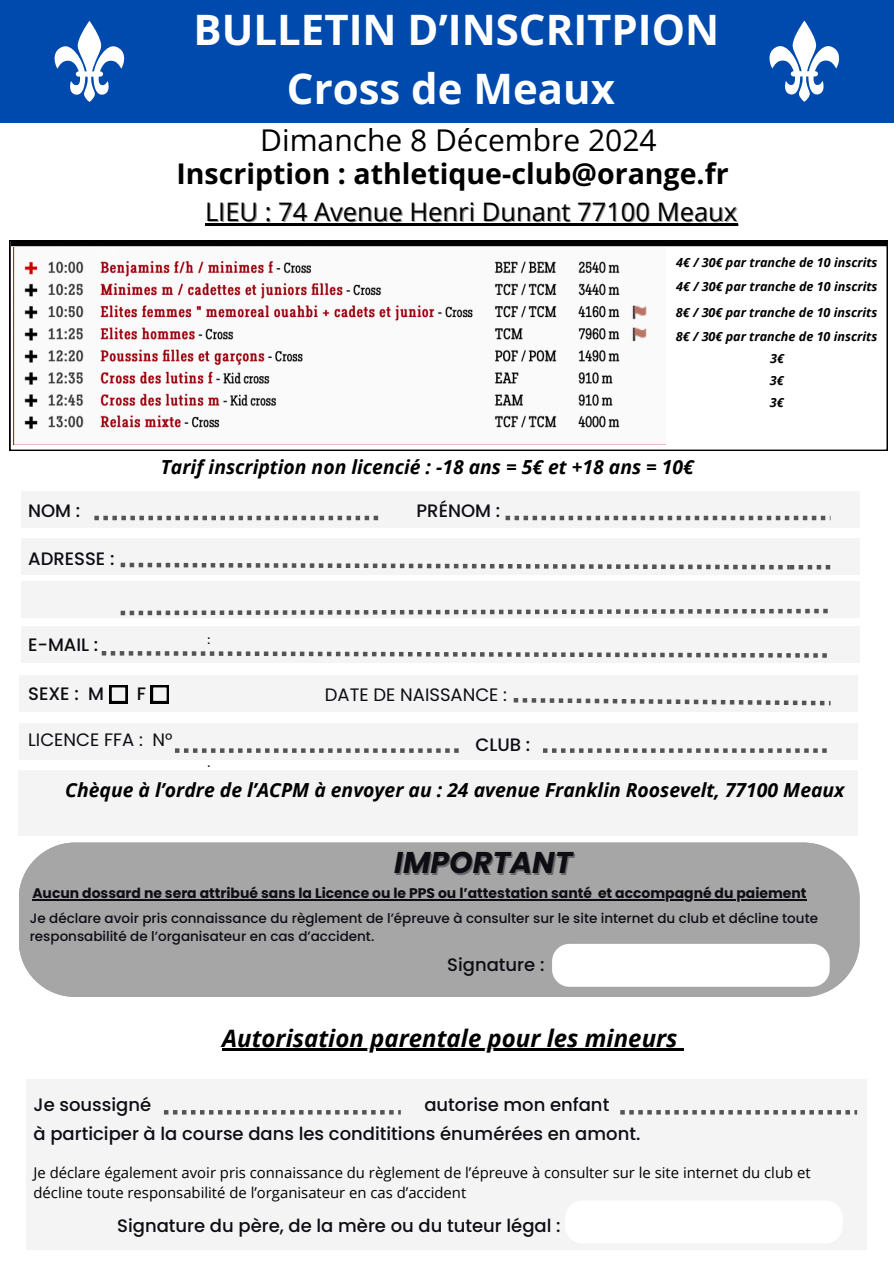
<style>
.page{position:relative;width:894px;height:1264px;background:#fff}
.page>*{position:absolute;margin:0;border:0;box-sizing:border-box;transform-origin:0 0}
.t1{font:700 42px/58.5px "Open Sans";color:#fff;text-align:center}
.t2{font:30px "Open Sans";color:#000}
.t3{font:italic 700 30px "Poppins";color:#0e0d14}
.t4{font:700 28.5px "Open Sans";color:#000}
.t5{font:25.5px "Open Sans";color:#000}
.t6{font:italic 700 24px "Open Sans";color:#000}
.t7{font:italic 700 19.35px "Open Sans";color:#000}
.t8{font:500 18px "Poppins";color:#0e0d14}
.t9{font:18px "Poppins";color:#0e0d14}
.t10{font:700 15px "Poppins";color:#0e0d14}
.t11{font:14.85px/20.2px "Open Sans";color:#000}
.t12{font:700 13.95px "Poppins";color:#0e0d14}
.t13{font:500 13.5px/18px "Poppins";color:#0e0d14}
.t14{font:italic 700 12.6px "Open Sans";color:#000}
.t15{font:500 12px "Poppins";color:#0e0d14}
</style>
<div class="page">
<img style="left:0;top:0;width:893px;height:1250px">
<hr style="left:205px;top:223px;width:532px;height:3px;background:#000">
<p class="t1" style="left:193px;top:0;width:527px">BULLETIN D’INSCRITPION<br>Cross de Meaux</p>
<h2 class="t2" style="left:260px;top:119px;width:398px">Dimanche 8 Décembre 2024</h2>
<p class="t4" style="left:176px;top:154px;width:553px">Inscription : athletique-club@orange.fr</p>
<p class="t5" style="left:205px;top:194px;width:533px">LIEU : 74 Avenue Henri Dunant 77100 Meaux</p>
<p class="t14" style="left:676px;top:254px;width:203px">4€ / 30€ par tranche de 10 inscrits</p>
<p class="t14" style="left:676px;top:278px;width:203px">4€ / 30€ par tranche de 10 inscrits</p>
<h5 class="t14" style="left:675px;top:304px;width:203px">8€ / 30€ par tranche de 10 inscrits</h5>
<p class="t14" style="left:675px;top:327px;width:203px">8€ / 30€ par tranche de 10 inscrits</p>
<p class="t14" style="left:769px;top:371px;width:15px">3€</p>
<p class="t14" style="left:769px;top:394px;width:15px">3€</p>
<p class="t14" style="left:769px;top:349px;width:15px">3€</p>
<p class="t7" style="left:161px;top:453px;width:534px">Tarif inscription non licencié : -18 ans = 5€ et +18 ans = 10€</p>
<p class="t8" style="left:28px;top:498px;width:54px">NOM :</p>
<h1 class="t8" style="left:416px;top:498px;width:85px">PRÉNOM :</h1>
<h4 class="t8" style="left:28px;top:545px;width:88px">ADRESSE :</h4>
<p class="t15" style="left:207px;top:631px;width:4px">:</p>
<h6 class="t8" style="left:28px;top:631px;width:72px">E-MAIL :</h6>
<p class="t8" style="left:28px;top:681px;width:77px">SEXE : M</p>
<p class="t8" style="left:137px;top:681px;width:11px">F</p>
<p class="t9" style="left:325px;top:682px;width:184px">DATE DE NAISSANCE :</p>
<p class="t9" style="left:28px;top:726px;width:146px">LICENCE FFA : N°</p>
<p class="t8" style="left:475px;top:731px;width:56px">CLUB :</p>
<h3 class="t15" style="left:207px;top:759px;width:4px">:</h3>
<p class="t7" style="left:65px;top:776px;width:780px">Chèque à l’ordre de l’ACPM à envoyer au : 24 avenue Franklin Roosevelt, 77100 Meaux</p>
<p class="t3" style="left:394px;top:841px;width:180px">IMPORTANT</p>
<p class="t12" style="left:32px;top:883px;width:775px">Aucun dossard ne sera attribué sans la Licence ou le PPS ou l’attestation santé et accompagné du paiement</p>
<p class="t13" style="left:30px;top:909px;width:789px">Je déclare avoir pris connaissance du règlement de l’épreuve à consulter sur le site internet du club et décline toute responsabilité de l’organisateur en cas d’accident.</p>
<p class="t8" style="left:447px;top:952px;width:99px">Signature :</p>
<p class="t3" style="left:365px;top:841px;width:180px">IMPORTANT</p>
<p class="t10" style="left:37px;top:883px;width:761px">Aucun dossard ne sera attribué sans certificat médical ou licence à jour et/ou non accompagné du</p>
<p class="t10" style="left:37px;top:903px;width:77px">paiement</p>
<p class="t6" style="left:222px;top:1020px;width:457px">Autorisation parentale pour les mineurs</p>
<p class="t8" style="left:34px;top:1092px;width:119px">Je soussigné</p>
<p class="t8" style="left:424px;top:1092px;width:186px">autorise mon enfant</p>
<p class="t8" style="left:34px;top:1121px;width:608px">à participer à la course dans les condititions énumérées en amont.</p>
<p class="t11" style="left:34px;top:1161px;width:778px">Je déclare également avoir pris connaissance du règlement de l’épreuve à consulter sur le site internet du club et décline toute responsabilité de l’organisateur en cas d’accident</p>
<p class="t8" style="left:117px;top:1213px;width:445px">Signature du père, de la mère ou du tuteur légal :</p>
</div>
